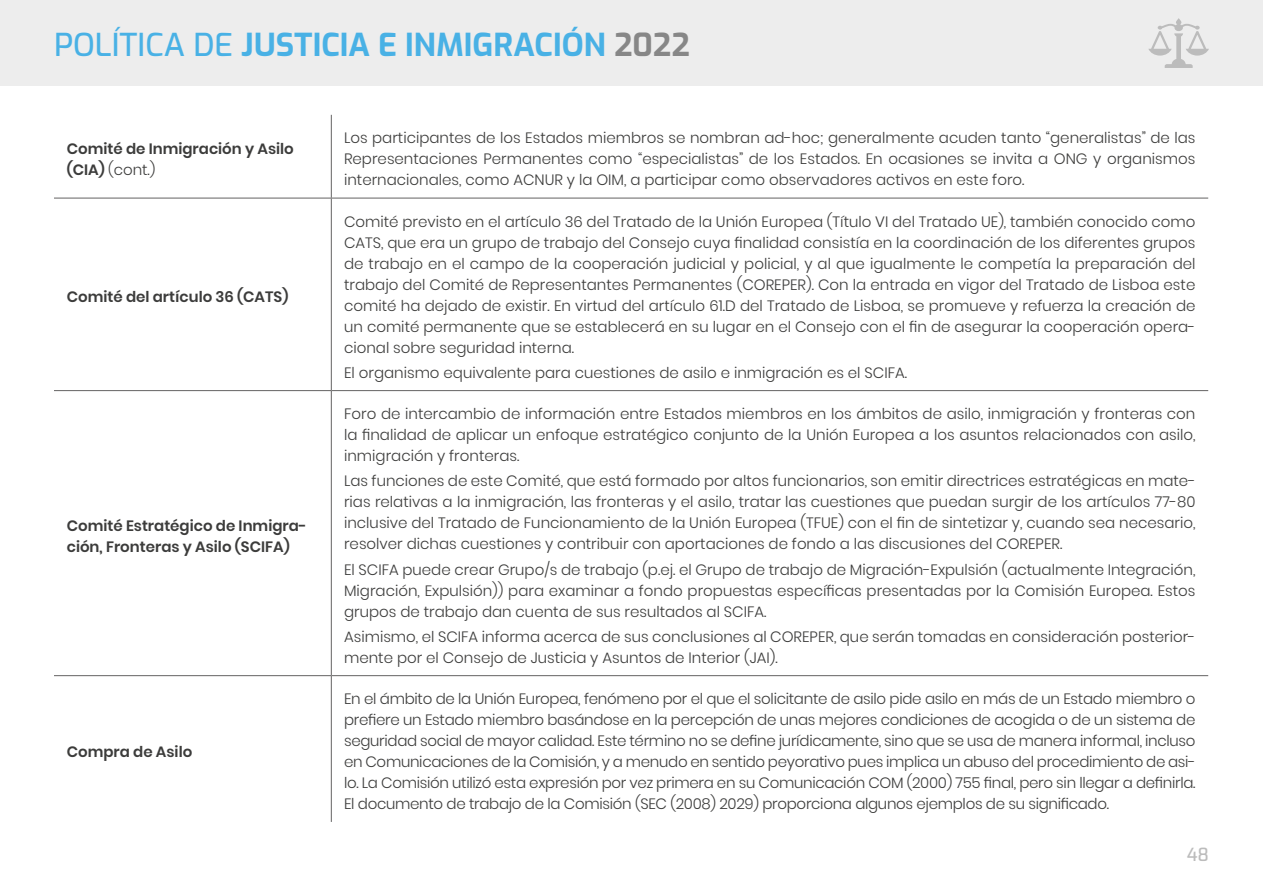
<style>
.page{position:relative;width:1263px;height:893px;background:#fff}
.page>*{position:absolute;margin:0;border:0;box-sizing:border-box;transform-origin:0 0}
.t1{font:700 31.5px "Exo";color:#49b1e5}
.t2{font:500 18px "Exo";color:#bcbcbc}
.t3{font:300 15px/21px "Poppins";color:#3c3c3b;text-align:justify}
.t4{font:600 15px/21px "Poppins";color:#3c3c3b}
.s1{font-weight:500}
.s2{color:#878787}
.s3{font-weight:300}
</style>
<div class="page">
<hr style="left:54px;top:198px;width:277px;height:1px;background:#646363">
<hr style="left:331px;top:198px;width:877px;height:1px;background:#646363">
<hr style="left:54px;top:390px;width:277px;height:1px;background:#646363">
<hr style="left:331px;top:390px;width:877px;height:1px;background:#646363">
<hr style="left:54px;top:675px;width:277px;height:1px;background:#646363">
<hr style="left:331px;top:675px;width:877px;height:1px;background:#646363">
<hr style="left:331px;top:115px;width:1px;height:83px;background:#646363">
<hr style="left:331px;top:198px;width:1px;height:192px;background:#646363">
<hr style="left:331px;top:391px;width:1px;height:284px;background:#646363">
<hr style="left:331px;top:676px;width:1px;height:146px;background:#646363">
<div style="left:0;top:0;width:1263px;height:85px;background:#ededed"></div>
<svg style="left:1148px;top:18px;width:61px;height:50px"></svg>
<h1 class="t1" style="left:54px;top:22px;width:637px"><span class="s1">POLÍTICA DE</span> JUSTICIA E INMIGRACIÓN <span class="s2">2022</span></h1>
<p class="t4" style="left:67px;top:138px;width:229px">Comité de Inmigración y Asilo (CIA) <span class="s3">(cont.)</span></p>
<p class="t3" style="left:344px;top:128px;width:853px">Los participantes de los Estados miembros se nombran ad-hoc; generalmente acuden tanto “generalistas” de las Representaciones Permanentes como “especialistas” de los Estados. En ocasiones se invita a ONG y organismos internacionales, como ACNUR y la OIM, a participar como observadores activos en este foro.</p>
<p class="t4" style="left:67px;top:287px;width:223px">Comité del artículo 36 (CATS)</p>
<p class="t4" style="left:67px;top:515px;width:241px">Comité Estratégico de Inmigra&shy;ción, Fronteras y Asilo (SCIFA)</p>
<p class="t4" style="left:67px;top:741px;width:127px">Compra de Asilo</p>
<p class="t3" style="left:344px;top:211px;width:853px">Comité previsto en el artículo 36 del Tratado de la Unión Europea (Título VI del Tratado UE), también conocido como CATS, que era un grupo de trabajo del Consejo cuya finalidad consistía en la coordinación de los diferentes grupos de trabajo en el campo de la cooperación judicial y policial, y al que igualmente le competía la preparación del trabajo del Comité de Representantes Permanentes (COREPER). Con la entrada en vigor del Tratado de Lisboa este comité ha dejado de existir. En virtud del artículo 61.D del Tratado de Lisboa, se promueve y refuerza la creación de un comité permanente que se establecerá en su lugar en el Consejo con el fin de asegurar la cooperación opera&shy;cional sobre seguridad interna.</p>
<p class="t3" style="left:344px;top:362px;width:565px">El organismo equivalente para cuestiones de asilo e inmigración es el SCIFA.</p>
<p class="t3" style="left:344px;top:403px;width:853px">Foro de intercambio de información entre Estados miembros en los ámbitos de asilo, inmigración y fronteras con la finalidad de aplicar un enfoque estratégico conjunto de la Unión Europea a los asuntos relacionados con asilo, inmigración y fronteras.</p>
<p class="t3" style="left:344px;top:471px;width:853px">Las funciones de este Comité, que está formado por altos funcionarios, son emitir directrices estratégicas en mate&shy;rias relativas a la inmigración, las fronteras y el asilo, tratar las cuestiones que puedan surgir de los artículos 77-80 inclusive del Tratado de Funcionamiento de la Unión Europea (TFUE) con el fin de sintetizar y, cuando sea necesario, resolver dichas cuestiones y contribuir con aportaciones de fondo a las discusiones del COREPER.</p>
<p class="t3" style="left:344px;top:559px;width:853px">El SCIFA puede crear Grupo/s de trabajo (p.ej. el Grupo de trabajo de Migración-Expulsión (actualmente Integración, Migración, Expulsión)) para examinar a fondo propuestas específicas presentadas por la Comisión Europea. Estos grupos de trabajo dan cuenta de sus resultados al SCIFA.</p>
<p class="t3" style="left:344px;top:626px;width:853px">Asimismo, el SCIFA informa acerca de sus conclusiones al COREPER, que serán tomadas en consideración posterior&shy;mente por el Consejo de Justicia y Asuntos de Interior (JAI).</p>
<p class="t3" style="left:344px;top:688px;width:853px">En el ámbito de la Unión Europea, fenómeno por el que el solicitante de asilo pide asilo en más de un Estado miembro o prefiere un Estado miembro basándose en la percepción de unas mejores condiciones de acogida o de un sistema de seguridad social de mayor calidad. Este término no se define jurídicamente, sino que se usa de manera informal, incluso en Comunicaciones de la Comisión, y a menudo en sentido peyorativo pues implica un abuso del procedimiento de asi&shy;lo. La Comisión utilizó esta expresión por vez primera en su Comunicación COM (2000) 755 final, pero sin llegar a definirla.<br>El documento de trabajo de la Comisión (SEC (2008) 2029) proporciona algunos ejemplos de su significado.</p>
<p class="t2" style="left:1187px;top:841px;width:24px">48</p>
</div>
